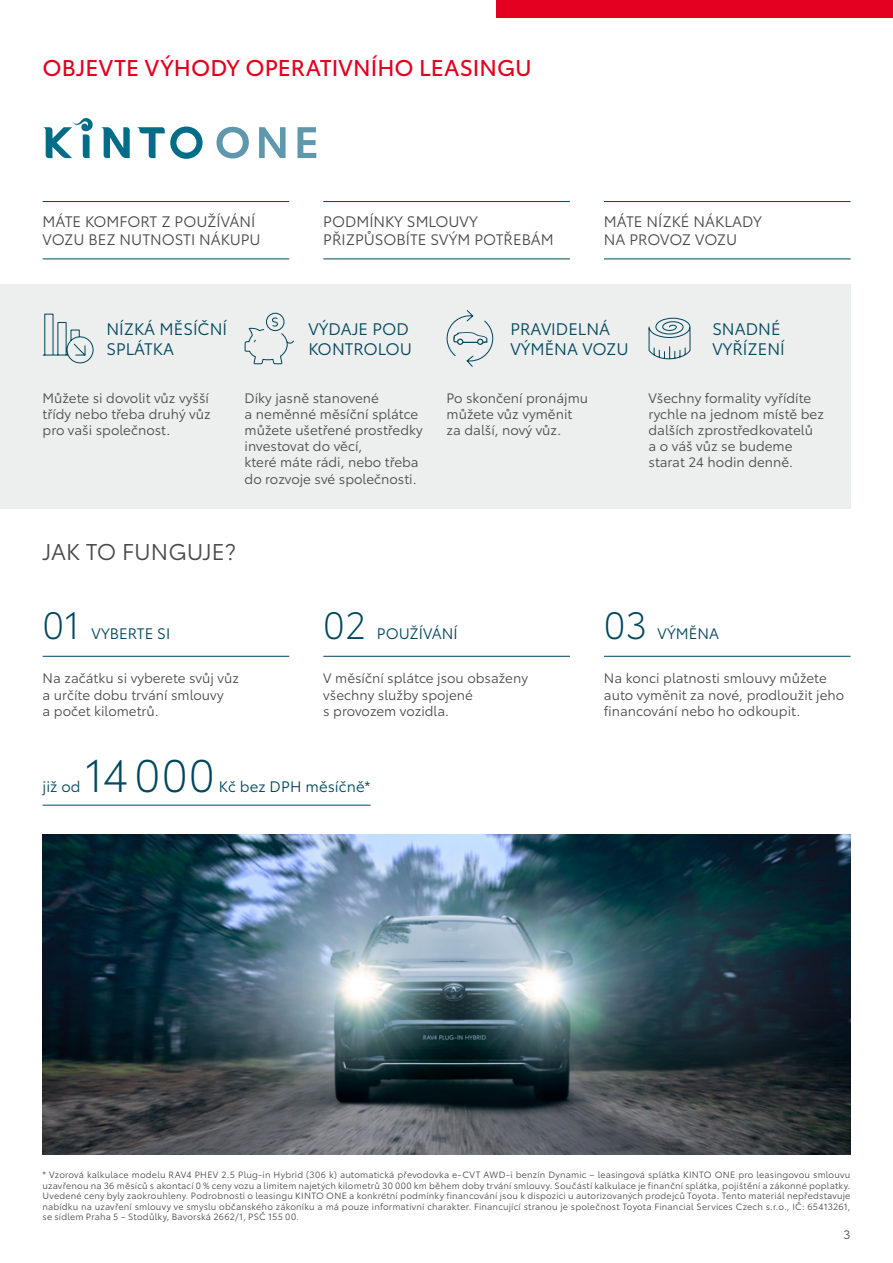
<style>
.page{position:relative;width:893px;height:1263px;background:#fff}
.page>*{position:absolute;margin:0;border:0;box-sizing:border-box;transform-origin:0 0}
.t1{font:300 45px "Toyota Type";letter-spacing:.025em;color:#00475d}
.t2{font:300 37.5px "Toyota Type";color:#00475d}
.t3{font:22.5px "Toyota Type";color:#e3001f}
.t4{font:22.5px "Toyota Type";color:#494948}
.t5{font:16.5px/19.8px "Toyota Type";color:#00475d}
.t6{font:15px/18px "Toyota Type";color:#494948}
.t7{font:15px "Toyota Type";color:#00475d}
.t8{font:13.5px/16.2px "Toyota Type";color:#494948}
.t9{font:12px "Toyota Type";color:#494948}
.t10{font:9px/10.5px "Toyota Type";letter-spacing:.02em;color:#494948;text-align:justify}
</style>
<div class="page">
<hr style="left:43px;top:805px;width:328px;height:1px;background:#00475d">
<div style="left:0;top:285px;width:850px;height:224px;background:#edeeee"></div>
<svg style="left:42px;top:313px;width:52px;height:51px"></svg>
<div style="left:266px;top:313px;width:18px;height:18px;border:1px solid #00475d;border-radius:50%"></div>
<svg style="left:244px;top:317px;width:50px;height:48px"></svg>
<svg style="left:446px;top:310px;width:48px;height:57px"></svg>
<svg style="left:648px;top:317px;width:43px;height:43px"></svg>
<svg style="left:101px;top:127px;width:29px;height:31px"></svg>
<svg style="left:137px;top:126px;width:66px;height:33px"></svg>
<svg style="left:43px;top:118px;width:50px;height:40px"></svg>
<svg style="left:216px;top:127px;width:33px;height:31px"></svg>
<svg style="left:259px;top:127px;width:27px;height:31px"></svg>
<svg style="left:297px;top:127px;width:19px;height:31px"></svg>
<hr style="left:43px;top:201px;width:246px;height:1px;background:#00475d">
<hr style="left:323px;top:201px;width:247px;height:1px;background:#00475d">
<hr style="left:604px;top:201px;width:246px;height:1px;background:#00475d">
<hr style="left:43px;top:259px;width:246px;height:1px;background:#00475d">
<hr style="left:323px;top:259px;width:247px;height:1px;background:#00475d">
<hr style="left:604px;top:259px;width:246px;height:1px;background:#00475d">
<hr style="left:43px;top:656px;width:246px;height:1px;background:#00475d">
<hr style="left:323px;top:656px;width:247px;height:1px;background:#00475d">
<hr style="left:604px;top:656px;width:246px;height:1px;background:#00475d">
<img style="left:43px;top:835px;width:807px;height:320px">
<div style="left:497px;top:0;width:396px;height:17px;background:#e3001f"></div>
<h3 class="t3" style="left:43px;top:51px;width:491px">OBJEVTE VÝHODY OPERATIVNÍHO LEASINGU</h3>
<h3 class="t6" style="left:43px;top:211px;width:220px">MÁTE KOMFORT Z POUŽÍVÁNÍ<br>VOZU BEZ NUTNOSTI NÁKUPU</h3>
<h3 class="t6" style="left:323px;top:211px;width:232px">PODMÍNKY SMLOUVY<br>PŘIZPŮSOBÍTE SVÝM POTŘEBÁM</h3>
<h3 class="t6" style="left:604px;top:211px;width:160px">MÁTE NÍZKÉ NÁKLADY<br>NA PROVOZ VOZU</h3>
<h3 class="t5" style="left:106px;top:318px;width:122px">NÍZKÁ MĚSÍČNÍ<br>SPLÁTKA</h3>
<h3 class="t5" style="left:308px;top:318px;width:105px">VÝDAJE POD<br>KONTROLOU</h3>
<h3 class="t5" style="left:510px;top:318px;width:120px">PRAVIDELNÁ<br>VÝMĚNA VOZU</h3>
<h3 class="t5" style="left:712px;top:318px;width:74px">SNADNÉ<br>VYŘÍZENÍ</h3>
<h3 class="t8" style="left:43px;top:389px;width:170px">Můžete si dovolit vůz vyšší třídy nebo třeba druhý vůz pro vaši společnost.</h3>
<h3 class="t8" style="left:245px;top:389px;width:180px">Díky jasně stanovené<br>a neměnné měsíční splátce můžete ušetřené prostředky investovat do věcí,<br>které máte rádi, nebo třeba do rozvoje své společnosti.</h3>
<h3 class="t8" style="left:447px;top:389px;width:143px">Po skončení pronájmu můžete vůz vyměnit za další, nový vůz.</h3>
<h3 class="t8" style="left:649px;top:389px;width:177px">Všechny formality vyřídíte rychle na jednom místě bez dalších zprostředkovatelů a o váš vůz se budeme starat 24 hodin denně.</h3>
<h3 class="t4" style="left:43px;top:535px;width:195px">JAK TO FUNGUJE?</h3>
<h2 class="t2" style="left:43px;top:598px;width:40px">01</h2>
<h3 class="t7" style="left:91px;top:623px;width:80px">VYBERTE SI</h3>
<h2 class="t2" style="left:323px;top:598px;width:45px">02</h2>
<h3 class="t7" style="left:377px;top:623px;width:82px">POUŽÍVÁNÍ</h3>
<h2 class="t2" style="left:604px;top:598px;width:45px">03</h2>
<h3 class="t7" style="left:657px;top:623px;width:63px">VÝMĚNA</h3>
<h3 class="t8" style="left:43px;top:669px;width:198px">Na začátku si vyberete svůj vůz a určíte dobu trvání smlouvy<br>a počet kilometrů.</h3>
<h3 class="t8" style="left:323px;top:669px;width:206px">V měsíční splátce jsou obsaženy všechny služby spojené<br>s provozem vozidla.</h3>
<h3 class="t8" style="left:604px;top:669px;width:242px">Na konci platnosti smlouvy můžete auto vyměnit za nové, prodloužit jeho financování nebo ho odkoupit.</h3>
<h3 class="t7" style="left:43px;top:776px;width:40px">již od</h3>
<h1 class="t1" style="left:85px;top:743px;width:132px">14000</h1>
<h3 class="t7" style="left:219px;top:776px;width:153px">Kč bez DPH měsíčně*</h3>
<p class="t10" style="left:43px;top:1169px;width:809px">* Vzorová kalkulace modelu RAV4 PHEV 2.5 Plug‑in Hybrid (306 k) automatická převodovka e-CVT AWD-i benzín Dynamic – leasingová splátka KINTO ONE pro leasingovou smlouvu uzavřenou na 36 měsíců s akontací 0 % ceny vozu a limitem najetých kilometrů 30 000 km během doby trvání smlouvy. Součástí kalkulace je finanční splátka, pojištění a zákonné poplatky.<br>Uvedené ceny byly zaokrouhleny. Podrobnosti o leasingu KINTO ONE a konkrétní podmínky financování jsou k dispozici u autorizovaných prodejců Toyota. Tento materiál nepředstavuje nabídku na uzavření smlouvy ve smyslu občanského zákoníku a má pouze informativní charakter. Financující stranou je společnost Toyota Financial Services Czech s.r.o., IČ: 65413261, se sídlem Praha 5 – Stodůlky, Bavorská 2662/1, PSČ 155 00.</p>
<h3 class="t9" style="left:843px;top:1226px;width:8px">3</h3>
</div>
